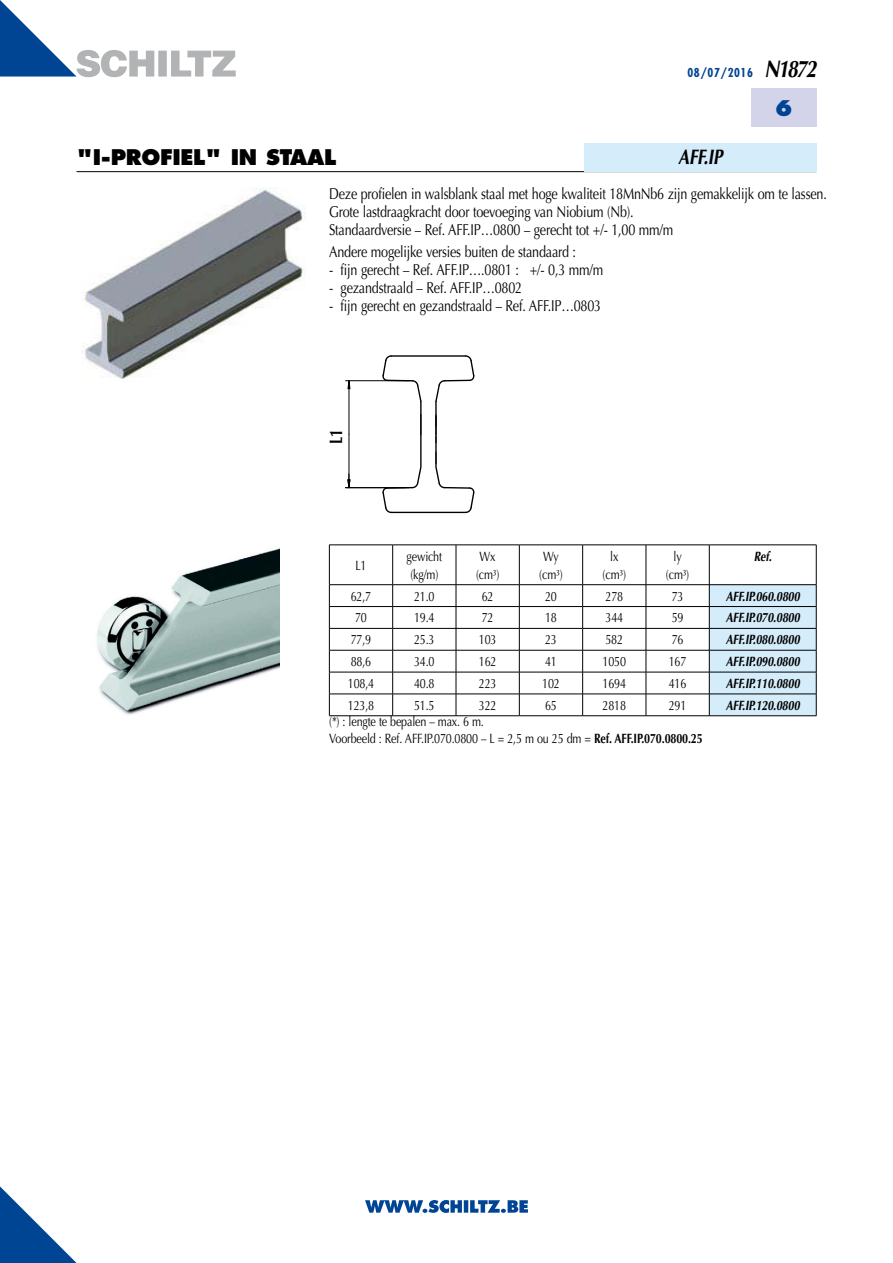
<style>
.page{position:relative;width:893px;height:1263px;background:#fff}
.page>*{position:absolute;margin:0;border:0;box-sizing:border-box;transform-origin:0 0}
.t1{font:800 21px "Futura";letter-spacing:-.015em;color:#000}
.t2{font:italic 700 21px "Optima";color:#000;scale:.8 1}
.t3{font:800 21px "Futura";color:#004494}
.t4{font:700 18px "Optima";color:#000;scale:.8 1}
.t5{font:15.75px/18px "Optima";letter-spacing:-.015em;color:#000;scale:.8 1}
.t6{font:13.5px/18px "Optima";letter-spacing:-.015em;color:#000;scale:.8 1}
.t7{font:italic 700 13.5px "Optima";letter-spacing:-.015em;color:#000;scale:.8 1}
.t8{font:700 condensed 12px "Futura";letter-spacing:.05em;color:#004494}
.s1{font-family:"Optima";font-style:italic;font-stretch:normal;font-size:24px;color:#000}
.s2{font-weight:700}
</style>
<div class="page">
<svg style="left:0;top:1186px;width:77px;height:77px"></svg>
<div style="left:751px;top:89px;width:65px;height:38px;background:#d3d4e9"></div>
<hr style="left:77px;top:171px;width:739px;height:1px;background:#000">
<svg style="left:0;top:0;width:236px;height:77px"></svg>
<svg style="left:365px;top:1200px;width:163px;height:13px"></svg>
<div style="left:584px;top:143px;width:232px;height:28px;background:#d5edfa"></div>
<img style="left:83px;top:188px;width:222px;height:191px">
<svg style="left:329px;top:545px;width:488px;height:171px"></svg>
<hr style="left:709px;top:715px;width:107px;height:1px;background:#000">
<hr style="left:346px;top:380px;width:63px;height:1px;background:#000">
<hr style="left:349px;top:381px;width:1px;height:53px;background:#000">
<hr style="left:349px;top:434px;width:1px;height:54px;background:#000">
<hr style="left:345px;top:487px;width:64px;height:1px;background:#000">
<svg style="left:348px;top:474px;width:2px;height:15px"></svg>
<hr style="left:391px;top:512px;width:75px;height:1px;background:#000">
<hr style="left:391px;top:355px;width:75px;height:2px;background:#000">
<svg style="left:382px;top:355px;width:40px;height:159px"></svg>
<svg style="left:434px;top:355px;width:41px;height:159px"></svg>
<img style="left:97px;top:548px;width:182px;height:167px">
<p class="t8" style="left:687px;top:65px;width:130px">08/07/2016 <span class="s1">N1872</span></p>
<h1 class="t1" style="left:77px;top:144px;width:261px">"I-PROFIEL" IN STAAL</h1>
<h1 class="t2" style="left:678px;top:145px;width:57px">AFF.IP</h1>
<h1 class="t3" style="left:775px;top:95px;width:19px">6</h1>
<p class="t5" style="left:329px;top:184px;width:624px">Deze profielen in walsblank staal met hoge kwaliteit 18MnNb6 zijn gemakkelijk om te lassen.<br>Grote lastdraagkracht door toevoeging van Niobium (Nb).<br>Standaardversie – Ref. AFF.IP…0800 – gerecht tot +/- 1,00 mm/m</p>
<p class="t5" style="left:329px;top:243px;width:310px">Andere mogelijke versies buiten de standaard :</p>
<p class="t5" style="left:329px;top:261px;width:344px">- fijn gerecht – Ref. AFF.IP….0801 : +/- 0,3 mm/m</p>
<p class="t5" style="left:329px;top:279px;width:243px">- gezandstraald – Ref. AFF.IP…0802</p>
<p class="t5" style="left:329px;top:297px;width:342px">- fijn gerecht en gezandstraald – Ref. AFF.IP…0803</p>
<p class="t4" style="left:326px;top:444px;width:20px;rotate:-90deg">L1</p>
<p class="t6" style="left:355px;top:556px;width:16px">L1</p>
<p class="t6" style="left:407px;top:547px;width:46px">gewicht (kg/m)</p>
<p class="t6" style="left:476px;top:547px;width:31px">Wx (cm³)</p>
<p class="t6" style="left:539px;top:547px;width:31px">Wy (cm³)</p>
<p class="t6" style="left:603px;top:547px;width:31px;text-align:center">lx (cm³)</p>
<p class="t6" style="left:666px;top:547px;width:31px;text-align:center">ly (cm³)</p>
<p class="t7" style="left:754px;top:548px;width:24px">Ref.</p>
<p class="t6" style="left:351px;top:587px;width:27px">62,7</p>
<p class="t6" style="left:414px;top:587px;width:27px">21.0</p>
<p class="t6" style="left:482px;top:587px;width:16px">62</p>
<p class="t6" style="left:545px;top:587px;width:16px">20</p>
<p class="t6" style="left:605px;top:587px;width:24px">278</p>
<p class="t6" style="left:672px;top:587px;width:16px">73</p>
<p class="t7" style="left:726px;top:588px;width:94px">AFF.IP.060.0800</p>
<p class="t6" style="left:355px;top:609px;width:16px">70</p>
<p class="t6" style="left:414px;top:609px;width:27px">19.4</p>
<p class="t6" style="left:482px;top:609px;width:16px">72</p>
<p class="t6" style="left:545px;top:609px;width:16px">18</p>
<p class="t6" style="left:605px;top:609px;width:24px">344</p>
<p class="t6" style="left:672px;top:609px;width:16px">59</p>
<p class="t7" style="left:726px;top:610px;width:94px">AFF.IP.070.0800</p>
<p class="t6" style="left:351px;top:631px;width:27px">77,9</p>
<p class="t6" style="left:414px;top:631px;width:27px">25.3</p>
<p class="t6" style="left:479px;top:631px;width:24px">103</p>
<p class="t6" style="left:545px;top:631px;width:16px">23</p>
<p class="t6" style="left:605px;top:631px;width:24px">582</p>
<p class="t6" style="left:672px;top:631px;width:16px">76</p>
<p class="t7" style="left:726px;top:632px;width:94px">AFF.IP.080.0800</p>
<p class="t6" style="left:351px;top:653px;width:27px">88,6</p>
<p class="t6" style="left:414px;top:653px;width:27px">34.0</p>
<p class="t6" style="left:479px;top:653px;width:24px">162</p>
<p class="t6" style="left:545px;top:653px;width:16px">41</p>
<p class="t6" style="left:602px;top:653px;width:31px">1050</p>
<p class="t6" style="left:669px;top:653px;width:24px">167</p>
<p class="t7" style="left:726px;top:654px;width:94px">AFF.IP.090.0800</p>
<p class="t6" style="left:348px;top:674px;width:34px">108,4</p>
<p class="t6" style="left:414px;top:674px;width:27px">40.8</p>
<p class="t6" style="left:479px;top:674px;width:24px">223</p>
<p class="t6" style="left:542px;top:674px;width:24px">102</p>
<p class="t6" style="left:602px;top:674px;width:31px">1694</p>
<p class="t6" style="left:669px;top:674px;width:24px">416</p>
<p class="t7" style="left:726px;top:675px;width:94px">AFF.IP.110.0800</p>
<p class="t6" style="left:348px;top:696px;width:34px">123,8</p>
<p class="t6" style="left:414px;top:696px;width:27px">51.5</p>
<p class="t6" style="left:479px;top:696px;width:24px">322</p>
<p class="t6" style="left:545px;top:696px;width:16px">65</p>
<p class="t6" style="left:602px;top:696px;width:31px">2818</p>
<p class="t6" style="left:669px;top:696px;width:24px">291</p>
<p class="t7" style="left:726px;top:697px;width:94px">AFF.IP.120.0800</p>
<p class="t6" style="left:329px;top:714px;width:468px;line-height:16.5px">(*) : lengte te bepalen – max. 6 m.<br>Voorbeeld : Ref. AFF.IP.070.0800 – L = 2,5 m ou 25 dm = <span class="s2">Ref. AFF.IP.070.0800.25</span></p>
</div>
